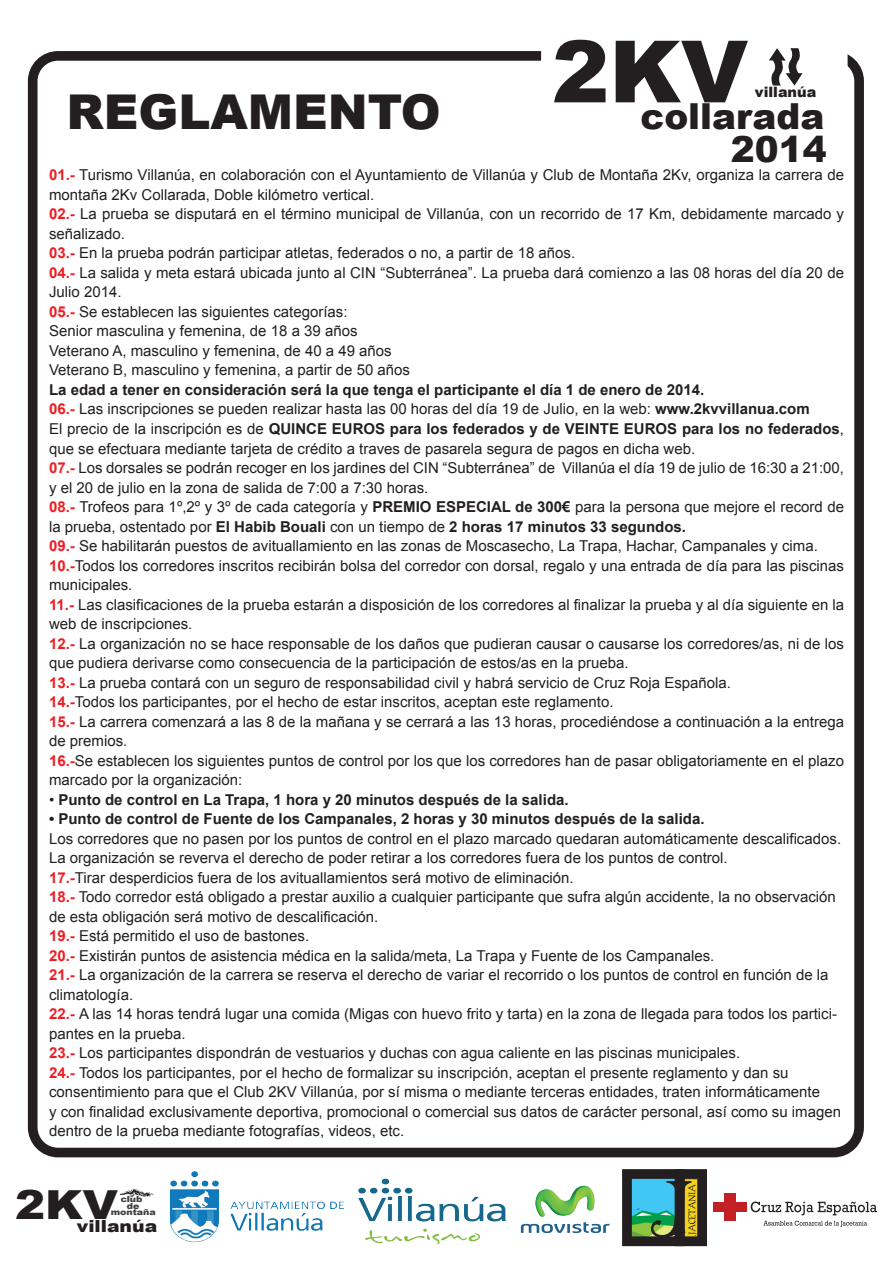
<style>
.page{position:relative;width:893px;height:1263px;background:#fff}
.page>*{position:absolute;margin:0;border:0;box-sizing:border-box;transform-origin:0 0}
.t1{font:900 86.1px "Arial";color:#231f20}
.t2{font:900 48px "Arial";color:#231f20}
.t3{font:900 40.05px "Arial";color:#231f20;scale:1.13 1}
.t4{font:900 35.85px "Arial";color:#231f20}
.t5{font:900 16.65px "Arial";color:#231f20;scale:1.13 1}
.t6{font:15px/19.5px "Arial";color:#231f20}
.t7{font:700 15px "Arial";color:#231f20}
.t8{font:900 14.4px "Arial";color:#231f20}
.t9{font:900 8.4px/6.6px "Arial";color:#3e3e3f;text-align:center;scale:1.13 1}
.s1{font-weight:700;color:#ee1d23}
.s2{font-weight:700}
.s3{font-weight:400}
</style>
<div class="page">
<div style="left:28px;top:51px;width:836px;height:1106px;border:10px solid #231f20;border-radius:25px"></div>
<div style="left:542px;top:28px;width:305px;height:115px;background:#fff;border-radius:18px"></div>
<div style="left:541px;top:27px;width:307px;height:117px;border:2px solid #fff;border-radius:18px"></div>
<svg style="left:769px;top:48px;width:34px;height:38px"></svg>
<div style="left:675px;top:1169px;width:32px;height:77px;background:#231f20"></div>
<div style="left:622px;top:1169px;width:62px;height:77px;border:10px solid #231f20"></div>
<svg style="left:626px;top:1178px;width:73px;height:63px"></svg>
<svg style="left:521px;top:1222px;width:89px;height:11px"></svg>
<img style="left:535px;top:1186px;width:59px;height:31px">
<div style="left:724px;top:1193px;width:11px;height:28px;background:#c32025"></div>
<div style="left:713px;top:1202px;width:33px;height:10px;background:#c32025"></div>
<svg style="left:751px;top:1201px;width:126px;height:14px"></svg>
<svg style="left:763px;top:1221px;width:104px;height:6px"></svg>
<img style="left:388px;top:1179px;width:118px;height:66px">
<svg style="left:119px;top:1191px;width:8px;height:5px"></svg>
<img style="left:127px;top:1150px;width:261px;height:94px">
<h1 class="t1" style="left:552px;top:9px;width:197px">2KV</h1>
<h3 class="t4" style="left:640px;top:90px;width:185px">collarada</h3>
<p class="t8" style="left:755px;top:81px;width:63px">villanúa</p>
<h3 class="t4" style="left:731px;top:124px;width:97px">2014</h3>
<p class="t6" style="left:49px;top:166px;width:797px"><span class="s1">01.-</span> Turismo Villanúa, en colaboración con el Ayuntamiento de Villanúa y Club de Montaña 2Kv, organiza la carrera de montaña 2Kv Collarada, Doble kilómetro vertical.<br><span class="s1">02.-</span> La prueba se disputará en el término municipal de Villanúa, con un recorrido de 17 Km, debidamente marcado y señalizado.<br><span class="s1">03.-</span> En la prueba podrán participar atletas, federados o no, a partir de 18 años.<br><span class="s1">04.-</span> La salida y meta estará ubicada junto al CIN “Subterránea”. La prueba dará comienzo a las 08 horas del día 20 de Julio 2014.<br><span class="s1">05.-</span> Se establecen las siguientes categorías:<br>Senior masculina y femenina, de 18 a 39 años<br>Veterano A, masculino y femenina, de 40 a 49 años<br>Veterano B, masculino y femenina, a partir de 50 años</p>
<p class="t6" style="left:49px;top:380px;width:797px"><span class="s2">La edad a tener en consideración será la que tenga el participante el día 1 de enero de 2014.<br></span><span class="s1">06.-</span> Las inscripciones se pueden realizar hasta las 00 horas del día 19 de Julio, en la web: <span class="s2">www.2kvvillanua.com<br></span>El precio de la inscripción es de <span class="s2">QUINCE EUROS para los federados y de VEINTE EUROS para los no federados</span>, que se efectuara mediante tarjeta de crédito a traves de pasarela segura de pagos en dicha web.<br><span class="s1">07.-</span> Los dorsales se podrán recoger en los jardines del CIN “Subterránea” de Villanúa el día 19 de julio de 16:30 a 21:00, y el 20 de julio en la zona de salida de 7:00 a 7:30 horas.<br><span class="s1">08.-</span> Trofeos para 1º,2º y 3º de cada categoría y <span class="s2">PREMIO ESPECIAL de 300€</span> para la persona que mejore el record de la prueba, ostentado por <span class="s2">El Habib Bouali</span> con un tiempo de <span class="s2">2 horas 17 minutos 33 segundos.<br></span><span class="s1">09.-</span> Se habilitarán puestos de avituallamiento en las zonas de Moscasecho, La Trapa, Hachar, Campanales y cima.<br><span class="s1">10.-</span>Todos los corredores inscritos recibirán bolsa del corredor con dorsal, regalo y una entrada de día para las piscinas municipales.<br><span class="s1">11.-</span> Las clasificaciones de la prueba estarán a disposición de los corredores al finalizar la prueba y al día siguiente en la web de inscripciones.<br><span class="s1">12.-</span> La organización no se hace responsable de los daños que pudieran causar o causarse los corredores/as, ni de los que pudiera derivarse como consecuencia de la participación de estos/as en la prueba.<br><span class="s1">13.-</span> La prueba contará con un seguro de responsabilidad civil y habrá servicio de Cruz Roja Española.<br><span class="s1">14.-</span>Todos los participantes, por el hecho de estar inscritos, aceptan este reglamento.<br><span class="s1">15.-</span> La carrera comenzará a las 8 de la mañana y se cerrará a las 13 horas, procediéndose a continuación a la entrega de premios.<br><span class="s1">16.-</span>Se establecen los siguientes puntos de control por los que los corredores han de pasar obligatoriamente en el plazo marcado por la organización:</p>
<p class="t7" style="left:49px;top:789px;width:521px"><span class="s3">•</span> Punto de control en La Trapa, 1 hora y 20 minutos después de la salida.</p>
<p class="t7" style="left:49px;top:809px;width:657px">• Punto de control de Fuente de los Campanales, 2 horas y 30 minutos después de la salida.</p>
<p class="t6" style="left:49px;top:829px;width:794px">Los corredores que no pasen por los puntos de control en el plazo marcado quedaran automáticamente descalificados.<br>La organización se reverva el derecho de poder retirar a los corredores fuera de los puntos de control.<br><span class="s1">17.-</span>Tirar desperdicios fuera de los avituallamientos será motivo de eliminación.<br><span class="s1">18.-</span> Todo corredor está obligado a prestar auxilio a cualquier participante que sufra algún accidente, la no observación de esta obligación será motivo de descalificación.<br><span class="s1">19.-</span> Está permitido el uso de bastones.<br><span class="s1">20.-</span> Existirán puntos de asistencia médica en la salida/meta, La Trapa y Fuente de los Campanales.<br><span class="s1">21.-</span> La organización de la carrera se reserva el derecho de variar el recorrido o los puntos de control en función de la climatología.<br><span class="s1">22.-</span> A las 14 horas tendrá lugar una comida (Migas con huevo frito y tarta) en la zona de llegada para todos los partici&shy;pantes en la prueba.<br><span class="s1">23.-</span> Los participantes dispondrán de vestuarios y duchas con agua caliente en las piscinas municipales.<br><span class="s1">24.-</span> Todos los participantes, por el hecho de formalizar su inscripción, aceptan el presente reglamento y dan su consentimiento para que el Club 2KV Villanúa, por sí misma o mediante terceras entidades, traten informáticamente<br>y con finalidad exclusivamente deportiva, promocional o comercial sus datos de carácter personal, así como su imagen dentro de la prueba mediante fotografías, videos, etc.</p>
<h2 class="t2" style="left:67px;top:77px;width:376px">REGLAMENTO</h2>
<h3 class="t3" style="left:15px;top:1175px;width:92px">2KV</h3>
<p class="t5" style="left:77px;top:1214px;width:73px">villanúa</p>
<p class="t9" style="left:111px;top:1196px;width:41px">club<br>de montaña</p>
</div>
